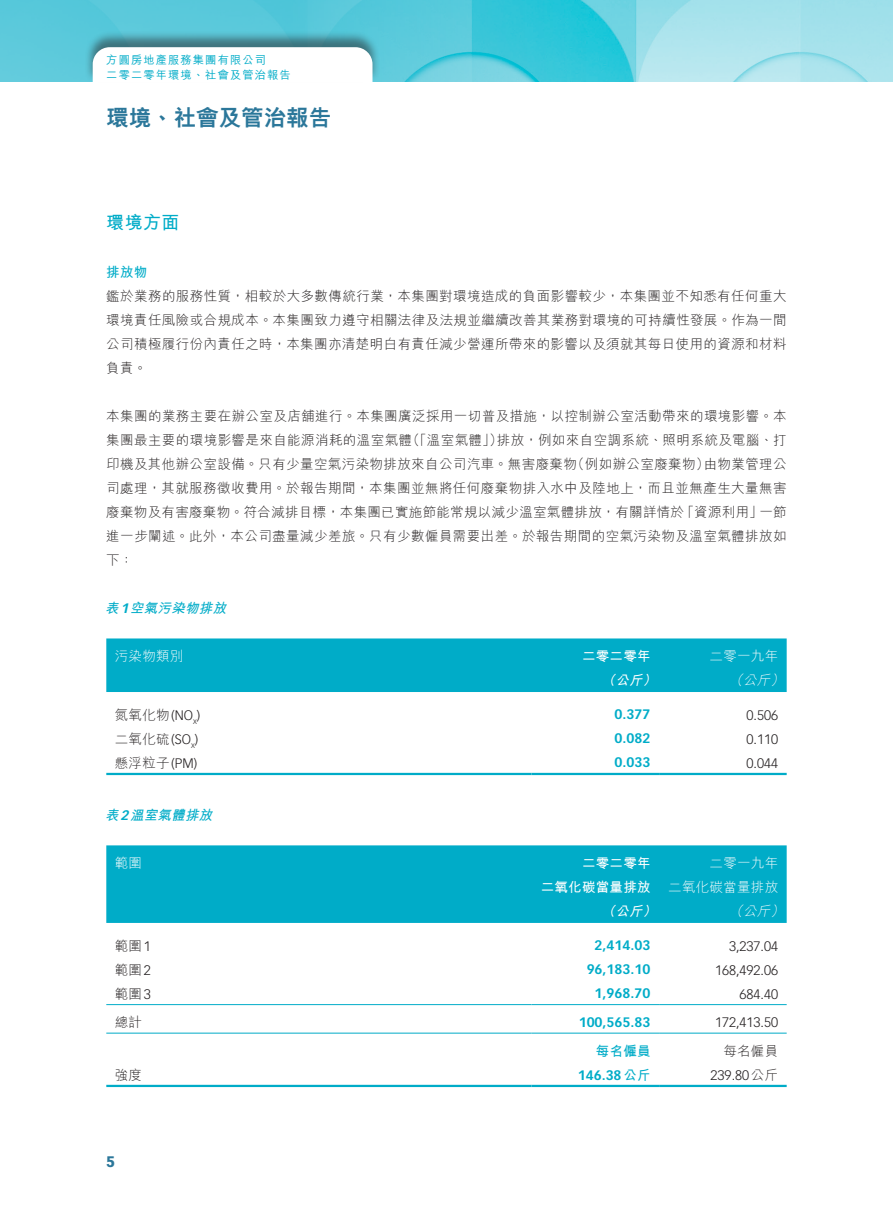
<style>
.page{position:relative;width:893px;height:1212px;background:#fff}
.page>*{position:absolute;margin:0;border:0;box-sizing:border-box;transform-origin:0 0}
.t1{font:800 22.5px "M Hei HK";color:#2b779a}
.t2{font:700 18px "M Hei HK";color:#00acc8}
.t3{font:900 15px "Vectora LT Std";color:#2b779a}
.t4{font:300 13.5px/24px "M Hei HK";letter-spacing:.03em;color:#231f20;text-align:justify}
.t5{font:700 13.5px "Vectora LT Std";color:#00acc8}
.t6{font:300 13.5px "Vectora LT Std";color:#231f20}
.t7{font:300 13.5px "M Hei HK";letter-spacing:.02em;color:#fff}
.t8{font:700 13.5px "M Hei HK";letter-spacing:.02em;color:#fff}
.t9{font:italic 700 13.5px "M Hei HK";color:#00acc8}
.t10{font:italic 300 13.5px "M Hei HK";color:#fff}
.t11{font:italic 700 13.5px "M Hei HK";color:#fff}
.t12{font:700 13.5px "M Hei HK";letter-spacing:.02em;color:#00acc8}
.t13{font:500 11.25px/15px "M Hei HK";letter-spacing:.1em;color:#00acc8}
.s1{font-family:"Vectora LT Std"}
.s2{font-family:"M Hei HK"}
</style>
<div class="page">
<img style="left:663px;top:0;width:230px;height:82px">
<svg style="left:0;top:0;width:663px;height:82px;background:#53cadb"></svg>
<div style="left:84px;top:31px;width:297px;height:51px;background:#231f20;opacity:.5"></div>
<svg style="left:93px;top:47px;width:279px;height:35px"></svg>
<div style="left:106px;top:638px;width:681px;height:54px;background:#00acc8"></div>
<hr style="left:106px;top:773px;width:425px;height:2px;background:#00acc8">
<hr style="left:531px;top:773px;width:128px;height:2px;background:#00acc8">
<hr style="left:659px;top:773px;width:128px;height:2px;background:#00acc8">
<div style="left:106px;top:845px;width:681px;height:78px;background:#00acc8"></div>
<hr style="left:106px;top:1004px;width:425px;height:1px;background:#00acc8">
<hr style="left:531px;top:1004px;width:128px;height:1px;background:#00acc8">
<hr style="left:659px;top:1004px;width:128px;height:1px;background:#00acc8">
<hr style="left:106px;top:1033px;width:425px;height:1px;background:#00acc8">
<hr style="left:531px;top:1033px;width:128px;height:1px;background:#00acc8">
<hr style="left:659px;top:1033px;width:128px;height:1px;background:#00acc8">
<hr style="left:106px;top:1085px;width:425px;height:2px;background:#00acc8">
<hr style="left:531px;top:1085px;width:128px;height:2px;background:#00acc8">
<hr style="left:659px;top:1085px;width:128px;height:2px;background:#00acc8">
<p class="t13" style="left:106px;top:52px;width:186px">方圓房地產服務集團有限公司<br>二零二零年環境、社會及管治報告</p>
<h1 class="t1" style="left:106px;top:107px;width:226px">環境、社會及管治報告</h1>
<h2 class="t2" style="left:106px;top:209px;width:75px">環境方面</h2>
<p class="t12" style="left:106px;top:262px;width:43px">排放物</p>
<p class="t4" style="left:106px;top:284px;width:682px">鑑於業務的服務性質，相較於大多數傳統行業，本集團對環境造成的負面影響較少，本集團並不知悉有任何重大環境責任風險或合規成本。本集團致力遵守相關法律及法規並繼續改善其業務對環境的可持續性發展。作為一間公司積極履行份內責任之時，本集團亦清楚明白有責任減少營運所帶來的影響以及須就其每日使用的資源和材料負責。</p>
<p class="t4" style="left:106px;top:404px;width:682px;text-align:right">本集團的業務主要在辦公室及店舖進行。本集團廣泛採用一切普及措施，以控制辦公室活動帶來的環境影響。本排放，例如來自空調系統、照明系統及電腦、打</p>
<p class="t4" style="left:406px;top:428px;width:98px">（「溫室氣體」）</p>
<p class="t4" style="left:106px;top:428px;width:307px">集團最主要的環境影響是來自能源消耗的溫室氣體</p>
<p class="t4" style="left:106px;top:452px;width:472px">印機及其他辦公室設備。只有少量空氣污染物排放來自公司汽車。無害廢棄物</p>
<p class="t4" style="left:106px;top:476px;width:682px">司處理，其就服務徵收費用。於報告期間，本集團並無將任何廢棄物排入水中及陸地上，而且並無產生大量無害</p>
<p class="t4" style="left:759px;top:500px;width:29px">一節</p>
<p class="t4" style="left:571px;top:452px;width:139px">（例如辦公室廢棄物）</p>
<p class="t4" style="left:704px;top:452px;width:84px">由物業管理公</p>
<p class="t4" style="left:106px;top:500px;width:682px;text-align:left">廢棄物及有害廢棄物。符合減排目標，本集團已實施節能常規以減少溫室氣體排放，有關詳情於<br>進一步闡述。此外，本公司盡量減少差旅。只有少數僱員需要出差。於報告期間的空氣污染物及溫室氣體排放如下：</p>
<p class="t9" style="left:105px;top:598px;width:126px">表<span class="s1">1</span>空氣污染物排放</p>
<p class="t7" style="left:710px;top:649px;width:70px">二零一九年</p>
<p class="t4" style="left:681px;top:500px;width:83px">「資源利用」</p>
<p class="t7" style="left:115px;top:649px;width:70px">污染物類別</p>
<p class="t8" style="left:582px;top:646px;width:70px">二零二零年</p>
<p class="t11" style="left:643px;top:670px;width:19px">）</p>
<p class="t10" style="left:729px;top:673px;width:18px">（</p>
<p class="t10" style="left:770px;top:673px;width:18px">(</p>
<p class="t11" style="left:602px;top:670px;width:19px">（</p>
<p class="t10" style="left:743px;top:673px;width:32px">公斤</p>
<p class="t11" style="left:615px;top:670px;width:32px">公斤</p>
<p class="t4" style="left:115px;top:703px;width:87px">氮氧化物<span class="s1">(NO</span><sub>x</sub><span class="s1">(</span></p>
<p class="t6" style="left:747px;top:707px;width:33px">0.506</p>
<p class="t5" style="left:615px;top:706px;width:37px">0.377</p>
<p class="t4" style="left:115px;top:727px;width:85px">二氧化硫<span class="s1">(SO</span><sub>x</sub><span class="s1">(</span></p>
<p class="t6" style="left:747px;top:731px;width:33px">0.110</p>
<p class="t5" style="left:615px;top:730px;width:37px">0.082</p>
<p class="t4" style="left:115px;top:751px;width:84px">懸浮粒子<span class="s1">(PM(</span></p>
<p class="t9" style="left:105px;top:805px;width:112px">表<span class="s1">2</span>溫室氣體排放</p>
<p class="t5" style="left:615px;top:754px;width:37px">0.033</p>
<p class="t6" style="left:747px;top:755px;width:33px">0.044</p>
<p class="t7" style="left:115px;top:856px;width:29px">範圍</p>
<p class="t8" style="left:582px;top:853px;width:70px">二零二零年</p>
<p class="t7" style="left:710px;top:856px;width:70px">二零一九年</p>
<p class="t4" style="left:115px;top:933px;width:37px">範圍<span class="s1">1</span></p>
<p class="t8" style="left:541px;top:877px;width:111px">二氧化碳當量排放</p>
<p class="t11" style="left:643px;top:901px;width:19px">(</p>
<p class="t11" style="left:602px;top:901px;width:19px">（</p>
<p class="t11" style="left:615px;top:901px;width:32px">公斤</p>
<p class="t5" style="left:595px;top:937px;width:57px">2,414.03</p>
<p class="t7" style="left:668px;top:880px;width:111px">二氧化碳當量排放</p>
<p class="t10" style="left:770px;top:904px;width:18px">(</p>
<p class="t10" style="left:729px;top:904px;width:18px">（</p>
<p class="t6" style="left:729px;top:938px;width:51px">3,237.04</p>
<p class="t10" style="left:743px;top:904px;width:32px">公斤</p>
<p class="t4" style="left:115px;top:957px;width:37px">範圍<span class="s1">2</span></p>
<p class="t5" style="left:587px;top:961px;width:65px">96,183.10</p>
<p class="t6" style="left:715px;top:962px;width:65px">168,492.06</p>
<p class="t4" style="left:115px;top:981px;width:37px">範圍<span class="s1">3</span></p>
<p class="t5" style="left:595px;top:985px;width:57px">1,968.70</p>
<p class="t6" style="left:740px;top:986px;width:40px">684.40</p>
<p class="t4" style="left:115px;top:1010px;width:29px">總計</p>
<p class="t4" style="left:115px;top:1062px;width:29px">強度</p>
<p class="t5" style="left:579px;top:1014px;width:73px">100,565.83</p>
<p class="t12" style="left:596px;top:1041px;width:56px">每名僱員</p>
<p class="t5" style="left:578px;top:1067px;width:74px">146.38<span class="s2">公斤</span></p>
<p class="t6" style="left:715px;top:1015px;width:65px">172,413.50</p>
<p class="t4" style="left:723px;top:1038px;width:56px">每名僱員</p>
<p class="t6" style="left:711px;top:1067px;width:69px">239.80<span class="s2">公斤</span></p>
<p class="t3" style="left:106px;top:1152px;width:10px">5</p>
</div>
